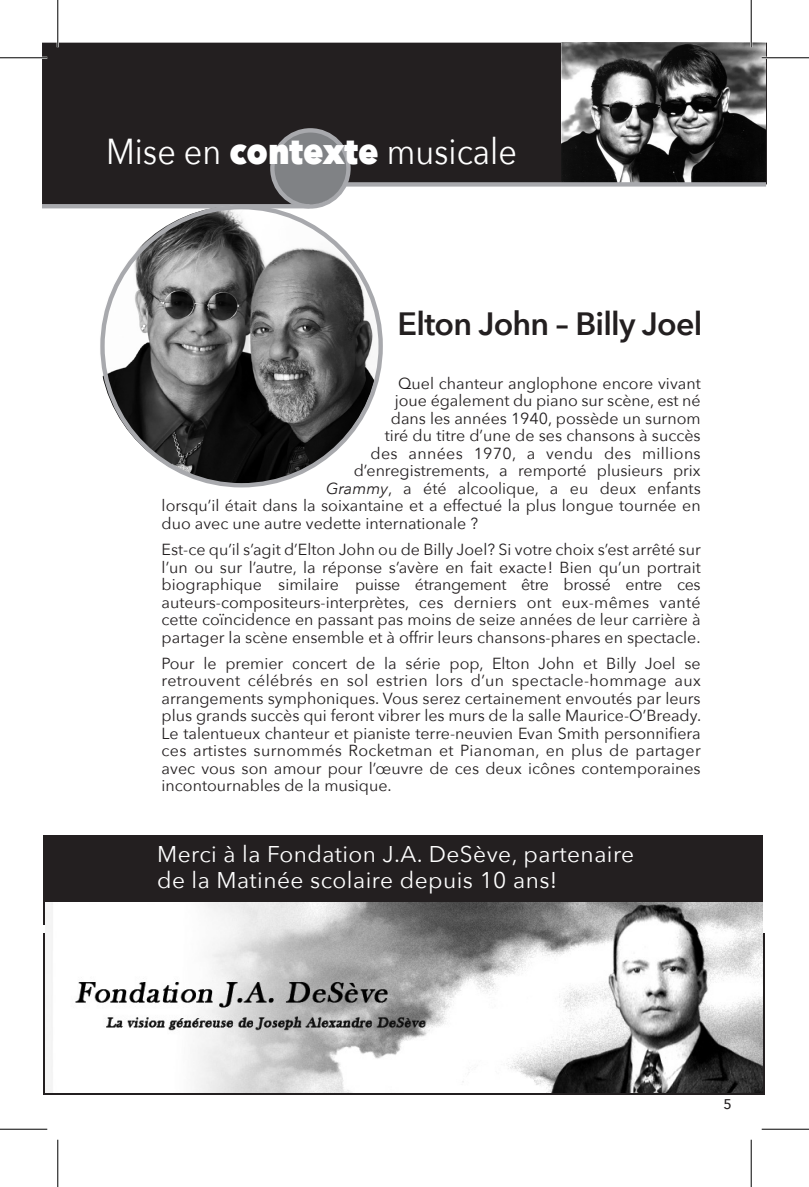
<style>
.page{position:relative;width:809px;height:1187px;background:#fff}
.page>*{position:absolute;margin:0;border:0;box-sizing:border-box;transform-origin:0 0}
.t1{font:36.05px "Avenir Next";color:#fff;scale:.9 1}
.t2{font:600 32.2px "Avenir Next";letter-spacing:-.025em;color:#231f20}
.t3{font:22.75px/26.2px "Avenir Next";letter-spacing:.02em;color:#fff}
.t4{font:15.92px/17.5px "Avenir Next";color:#231f20;text-align:justify}
.t5{font:15.92px "Avenir Next";letter-spacing:.02em;color:#231f20}
.t6{font:500 14px "Avenir Next";color:#231f20}
.s1{font-weight:800}
.s2{font-style:italic}
</style>
<div class="page">
<svg style="left:42px;top:43px;width:725px;height:163px;background:#393636"></svg>
<div style="left:273px;top:130px;width:74px;height:75px;background:#808285;border-radius:50%"></div>
<div style="left:270px;top:128px;width:80px;height:81px;border:4px solid #a8a9ad;border-radius:50%"></div>
<hr style="left:42px;top:204px;width:267px;height:4px;background:#a8a9ad">
<img style="left:561px;top:42px;width:204px;height:140px">
<div style="left:345px;top:182px;width:421px;height:5px;background:#a8a9ad"></div>
<div style="left:43px;top:835px;width:719px;height:89px;background:#231f20"></div>
<img style="left:46px;top:902px;width:716px;height:190px">
<img style="left:99px;top:205px;width:280px;height:280px;border-radius:140px">
<hr style="left:0;top:57px;width:47px;height:2px;background:#fff">
<hr style="left:761px;top:57px;width:47px;height:2px;background:#fff">
<hr style="left:57px;top:0;width:2px;height:47px;background:#fff">
<hr style="left:750px;top:0;width:2px;height:47px;background:#fff">
<hr style="left:0;top:57px;width:47px;height:1px;background:#000">
<hr style="left:761px;top:57px;width:47px;height:1px;background:#000">
<hr style="left:0;top:1128px;width:47px;height:1px;background:#000">
<hr style="left:761px;top:1128px;width:47px;height:1px;background:#000">
<hr style="left:57px;top:0;width:1px;height:47px;background:#000">
<hr style="left:57px;top:1139px;width:1px;height:47px;background:#000">
<hr style="left:750px;top:0;width:1px;height:47px;background:#000">
<hr style="left:750px;top:1139px;width:1px;height:47px;background:#000">
<h1 class="t1" style="left:106px;top:121px;width:458px">Mise en <span class="s1">contexte</span> musicale</h1>
<h2 class="t2" style="left:397px;top:296px;width:306px">Elton John – Billy Joel</h2>
<p class="t4" style="left:398px;top:374px;width:304px">Quel chanteur anglophone encore vivant</p>
<p class="t4" style="left:395px;top:391px;width:307px">joue également du piano sur scène, est né</p>
<p class="t4" style="left:391px;top:409px;width:311px">dans les années 1940, possède un surnom</p>
<p class="t4" style="left:384px;top:426px;width:317px">tiré du titre d’une de ses chansons à succès</p>
<p class="t5" style="left:370px;top:440px;width:331px">des années 1970, a vendu des millions</p>
<p class="t4" style="left:353px;top:461px;width:348px">d’enregistrements, a remporté plusieurs prix</p>
<p class="t4" style="left:326px;top:479px;width:376px"><span class="s2">Grammy</span>, a été alcoolique, a eu deux enfants</p>
<p class="t4" style="left:162px;top:496px;width:540px">lorsqu’il était dans la soixantaine et a effectué la plus longue tournée en</p>
<p class="t4" style="left:162px;top:514px;width:318px">duo avec une autre vedette internationale ?</p>
<p class="t4" style="left:162px;top:540px;width:540px">Est-ce qu’il s’agit d’Elton John ou de Billy Joel? Si votre choix s’est arrêté sur l’un ou sur l’autre, la réponse s’avère en fait exacte! Bien qu’un portrait biographique similaire puisse étrangement être brossé entre ces auteurs-compositeurs-interprètes, ces derniers ont eux-mêmes vanté cette coïncidence en passant pas moins de seize années de leur carrière à partager la scène ensemble et à offrir leurs chansons-phares en spectacle.</p>
<p class="t4" style="left:162px;top:654px;width:541px">Pour le premier concert de la série pop, Elton John et Billy Joel se retrouvent célébrés en sol estrien lors d’un spectacle-hommage aux arrangements symphoniques. Vous serez certainement envoutés par leurs plus grands succès qui feront vibrer les murs de la salle Maurice-O’Bready.<br>Le talentueux chanteur et pianiste terre-neuvien Evan Smith personnifiera ces artistes surnommés Rocketman et Pianoman, en plus de partager avec vous son amour pour l’œuvre de ces deux icônes contemporaines incontournables de la musique.</p>
<h3 class="t3" style="left:157px;top:840px;width:478px">Merci à la Fondation J.A. DeSève, partenaire de la Matinée scolaire depuis 10 ans!</h3>
<p class="t6" style="left:723px;top:1091px;width:10px">5</p>
</div>
